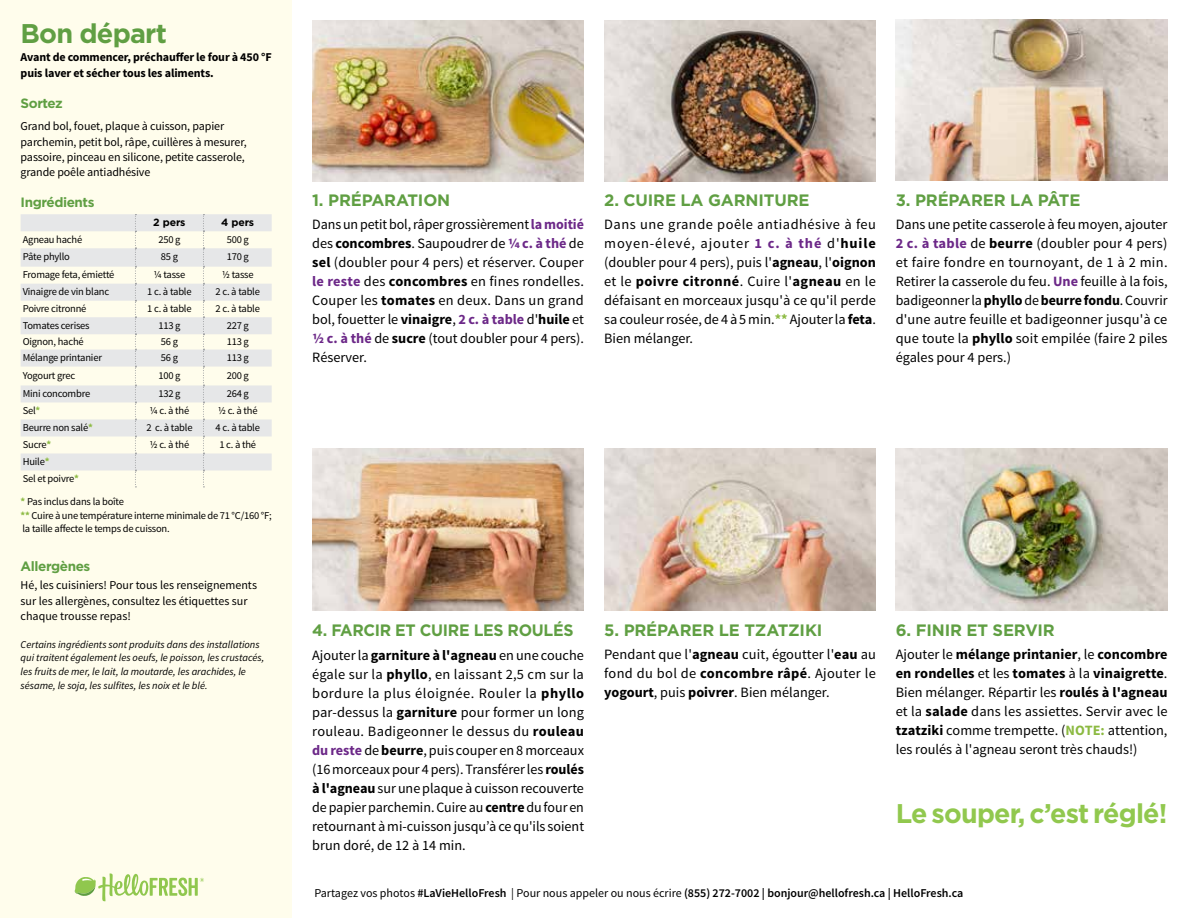
<style>
.page{position:relative;width:1188px;height:918px;background:#fff}
.page>*{position:absolute;margin:0;border:0;box-sizing:border-box;transform-origin:0 0}
.t1{font:700 27px "Gotham";letter-spacing:-.03em;color:#91c84e}
.t2{font:700 27px "Gotham";letter-spacing:-.03em;color:#609f43}
.t3{font:700 16.5px "Gotham";letter-spacing:-.01em;color:#609f43}
.t4{font:700 16.5px "Gotham";letter-spacing:-.01em;color:#609f43;scale:.96 1}
.t5{font:14.25px/19px "Source Sans Pro";color:#000;text-align:justify}
.t6{font:700 13.5px "Gotham";letter-spacing:-.03em;color:#609f43}
.t7{font:12px/15.3px "Source Sans Pro";letter-spacing:-.01em;color:#000}
.t8{font:600 12px "Source Sans Pro";color:#000}
.t9{font:700 12px/15.3px "Source Sans Pro";letter-spacing:-.01em;color:#000}
.t10{font:10.5px/13.6px "Source Sans Pro";letter-spacing:-.02em;color:#000}
.t11{font:italic 10.5px/13.6px "Source Sans Pro";color:#000}
.t12{font:700 10.5px "Gotham";letter-spacing:-.01em;color:#000}
.s1{font-weight:700;color:#8cba42}
.s2{font-weight:700;color:#6c2888}
.s3{font-weight:700}
.s4{font-weight:400}
</style>
<div class="page">
<div style="left:0;top:0;width:292px;height:918px;background:#fffdec"></div>
<svg style="left:21px;top:214px;width:251px;height:257px;fill:#e6e7e8"></svg>
<svg style="left:203px;top:214px;width:1px;height:274px"></svg>
<svg style="left:135px;top:214px;width:1px;height:274px"></svg>
<svg style="left:75px;top:873px;width:129px;height:28px"></svg>
<img style="left:312px;top:449px;width:272px;height:162px">
<img style="left:604px;top:449px;width:272px;height:162px">
<img style="left:896px;top:449px;width:271px;height:162px">
<img style="left:896px;top:20px;width:272px;height:160px">
<img style="left:604px;top:20px;width:272px;height:161px">
<img style="left:312px;top:20px;width:272px;height:161px">
<h1 class="t2" style="left:21px;top:16px;width:148px">Bon départ</h1>
<p class="t9" style="left:21px;top:50px;width:253px">Avant de commencer, préchauffer le four à 450 °F puis laver et sécher tous les aliments.</p>
<p class="t6" style="left:21px;top:94px;width:44px">Sortez</p>
<p class="t7" style="left:21px;top:119px;width:228px">Grand bol, fouet, plaque à cuisson, papier parchemin, petit bol, râpe, cuillères à mesurer, passoire, pinceau en silicone, petite casserole, grande poêle antiadhésive</p>
<p class="t6" style="left:21px;top:194px;width:75px">Ingrédients</p>
<p class="t12" style="left:153px;top:215px;width:34px">2 pers</p>
<p class="t12" style="left:221px;top:215px;width:34px">4 pers</p>
<p class="t10" style="left:23px;top:233px;width:61px">Agneau haché</p>
<p class="t10" style="left:158px;top:233px;width:24px">250 g</p>
<p class="t10" style="left:227px;top:233px;width:24px">500 g</p>
<p class="t10" style="left:23px;top:250px;width:49px">Pâte phyllo</p>
<p class="t10" style="left:161px;top:250px;width:19px">85 g</p>
<p class="t10" style="left:227px;top:250px;width:24px">170 g</p>
<p class="t10" style="left:23px;top:268px;width:93px">Fromage feta, émietté</p>
<p class="t10" style="left:154px;top:268px;width:33px">1/4 tasse</p>
<p class="t10" style="left:222px;top:268px;width:33px">1/2 tasse</p>
<p class="t10" style="left:23px;top:285px;width:88px">Vinaigre de vin blanc</p>
<p class="t10" style="left:147px;top:285px;width:46px">1 c. à table</p>
<p class="t10" style="left:216px;top:285px;width:46px">2 c. à table</p>
<p class="t10" style="left:23px;top:302px;width:65px">Poivre citronné</p>
<p class="t10" style="left:147px;top:302px;width:46px">1 c. à table</p>
<p class="t10" style="left:216px;top:302px;width:46px">2 c. à table</p>
<p class="t10" style="left:23px;top:319px;width:68px">Tomates cerises</p>
<p class="t10" style="left:158px;top:319px;width:24px">113 g</p>
<p class="t10" style="left:227px;top:319px;width:24px">227 g</p>
<p class="t10" style="left:23px;top:335px;width:62px">Oignon, haché</p>
<p class="t10" style="left:161px;top:335px;width:19px">56 g</p>
<p class="t10" style="left:227px;top:335px;width:24px">113 g</p>
<p class="t10" style="left:23px;top:351px;width:81px">Mélange printanier</p>
<p class="t10" style="left:161px;top:351px;width:19px">56 g</p>
<p class="t10" style="left:227px;top:351px;width:24px">113 g</p>
<p class="t10" style="left:23px;top:369px;width:54px">Yogourt grec</p>
<p class="t10" style="left:158px;top:369px;width:24px">100 g</p>
<p class="t10" style="left:227px;top:369px;width:24px">200 g</p>
<p class="t10" style="left:23px;top:387px;width:69px">Mini concombre</p>
<p class="t10" style="left:158px;top:387px;width:24px">132 g</p>
<p class="t10" style="left:227px;top:387px;width:24px">264 g</p>
<p class="t10" style="left:23px;top:404px;width:19px">Sel<span class="s1">*</span></p>
<p class="t10" style="left:150px;top:404px;width:41px">1/4 c. à thé</p>
<p class="t10" style="left:218px;top:404px;width:41px">1/2 c. à thé</p>
<p class="t10" style="left:23px;top:421px;width:72px">Beurre non salé<span class="s1">*</span></p>
<p class="t10" style="left:146px;top:421px;width:48px">2 c. à table</p>
<p class="t10" style="left:216px;top:421px;width:46px">4 c. à table</p>
<p class="t10" style="left:23px;top:438px;width:30px">Sucre<span class="s1">*</span></p>
<p class="t10" style="left:150px;top:438px;width:41px">1/2 c. à thé</p>
<p class="t10" style="left:219px;top:438px;width:38px">1 c. à thé</p>
<p class="t10" style="left:23px;top:453px;width:58px;line-height:17px">Huile<span class="s1">*<br></span>Sel et poivre<span class="s1">*</span></p>
<p class="t10" style="left:21px;top:495px;width:253px"><span class="s1">*</span> Pas inclus dans la boîte<br><span class="s1">**</span> Cuire à une température interne minimale de 71 °C/160 °F; la taille affecte le temps de cuisson.</p>
<p class="t6" style="left:21px;top:557px;width:71px">Allergènes</p>
<p class="t7" style="left:21px;top:578px;width:238px">Hé, les cuisiniers! Pour tous les renseignements sur les allergènes, consultez les étiquettes sur chaque trousse repas!</p>
<p class="t11" style="left:21px;top:637px;width:245px">Certains ingrédients sont produits dans des installations qui traitent également les oeufs, le poisson, les crustacés, les fruits de mer, le lait, la moutarde, les arachides, le sésame, le soja, les sulfites, les noix et le blé.</p>
<p class="t3" style="left:312px;top:189px;width:140px">1. PRÉPARATION</p>
<p class="t5" style="left:312px;top:215px;width:273px">Dans un petit bol, râper grossièrement <span class="s2">la moitié </span>des <span class="s3">concombres</span>. Saupoudrer de <span class="s2">1/4 c. à thé</span> de <span class="s3">sel</span> (doubler pour 4 pers) et réserver. Couper <span class="s2">le reste</span> des <span class="s3">concombres</span> en fines rondelles.<br>Couper les <span class="s3">tomates</span> en deux. Dans un grand bol, fouetter le <span class="s3">vinaigre</span>, <span class="s2">2 c. à table</span> d'<span class="s3">huile</span> et <span class="s2">1/2 c. à thé</span> de <span class="s3">sucre</span> (tout doubler pour 4 pers).<br>Réserver.</p>
<p class="t3" style="left:604px;top:189px;width:207px">2. CUIRE LA GARNITURE</p>
<p class="t5" style="left:604px;top:215px;width:273px">Dans une grande poêle antiadhésive à feu moyen-élevé, ajouter <span class="s2">1 c. à thé</span> d'<span class="s3">huile </span>(doubler pour 4 pers), puis l'<span class="s3">agneau</span>, l'<span class="s3">oignon </span>et le <span class="s3">poivre citronné</span>. Cuire l'<span class="s3">agneau</span> en le défaisant en morceaux jusqu'à ce qu'il perde sa couleur rosée, de 4 à 5 min.<span class="s1">**</span> Ajouter la <span class="s3">feta</span>.<br>Bien mélanger.</p>
<p class="t3" style="left:896px;top:189px;width:186px">3. PRÉPARER LA PÂTE</p>
<p class="t5" style="left:896px;top:215px;width:273px">Dans une petite casserole à feu moyen, ajouter <span class="s2">2 c. à table</span> de <span class="s3">beurre</span> (doubler pour 4 pers) et faire fondre en tournoyant, de 1 à 2 min.<br>Retirer la casserole du feu. <span class="s2">Une</span> feuille à la fois, badigeonner la <span class="s3">phyllo</span> de <span class="s3">beurre fondu</span>. Couvrir d'une autre feuille et badigeonner jusqu'à ce que toute la <span class="s3">phyllo</span> soit empilée (faire 2 piles égales pour 4 pers.)</p>
<p class="t4" style="left:312px;top:620px;width:274px">4. FARCIR ET CUIRE LES ROULÉS</p>
<p class="t5" style="left:312px;top:646px;width:273px">Ajouter la <span class="s3">garniture à l'agneau</span> en une couche égale sur la <span class="s3">phyllo</span>, en laissant 2,5 cm sur la bordure la plus éloignée. Rouler la <span class="s3">phyllo </span>par-dessus la <span class="s3">garniture</span> pour former un long rouleau. Badigeonner le dessus du <span class="s3">rouleau </span><span class="s2">du reste</span> de <span class="s3">beurre</span>, puis couper en 8 morceaux (16 morceaux pour 4 pers). Transférer les <span class="s3">roulés à l'agneau</span> sur une plaque à cuisson recouverte de papier parchemin. Cuire au <span class="s3">centre</span> du four en retournant à mi-cuisson jusqu’à ce qu'ils soient brun doré, de 12 à 14 min.</p>
<p class="t3" style="left:604px;top:619px;width:220px">5. PRÉPARER LE TZATZIKI</p>
<p class="t5" style="left:604px;top:645px;width:273px">Pendant que l'<span class="s3">agneau</span> cuit, égoutter l'<span class="s3">eau</span> au fond du bol de <span class="s3">concombre râpé</span>. Ajouter le <span class="s3">yogourt</span>, puis <span class="s3">poivrer</span>. Bien mélanger.</p>
<p class="t3" style="left:896px;top:619px;width:161px">6. FINIR ET SERVIR</p>
<p class="t5" style="left:896px;top:645px;width:273px">Ajouter le <span class="s3">mélange printanier</span>, le <span class="s3">concombre en rondelles</span> et les <span class="s3">tomates</span> à la <span class="s3">vinaigrette</span>.<br>Bien mélanger. Répartir les <span class="s3">roulés à l'agneau </span>et la <span class="s3">salade</span> dans les assiettes. Servir avec le <span class="s3">tzatziki</span> comme trempette. (<span class="s1">NOTE:</span> attention, les roulés à l'agneau seront très chauds!)</p>
<h1 class="t1" style="left:896px;top:796px;width:273px">Le souper, c’est réglé!</h1>
<p class="t8" style="left:314px;top:886px;width:650px"><span class="s4">Partagez vos photos</span> #LaVieHelloFresh <span class="s4">| Pour nous appeler ou nous écrire</span> (855) 272-7002 | bonjour@hellofresh.ca | HelloFresh.ca</p>
</div>
